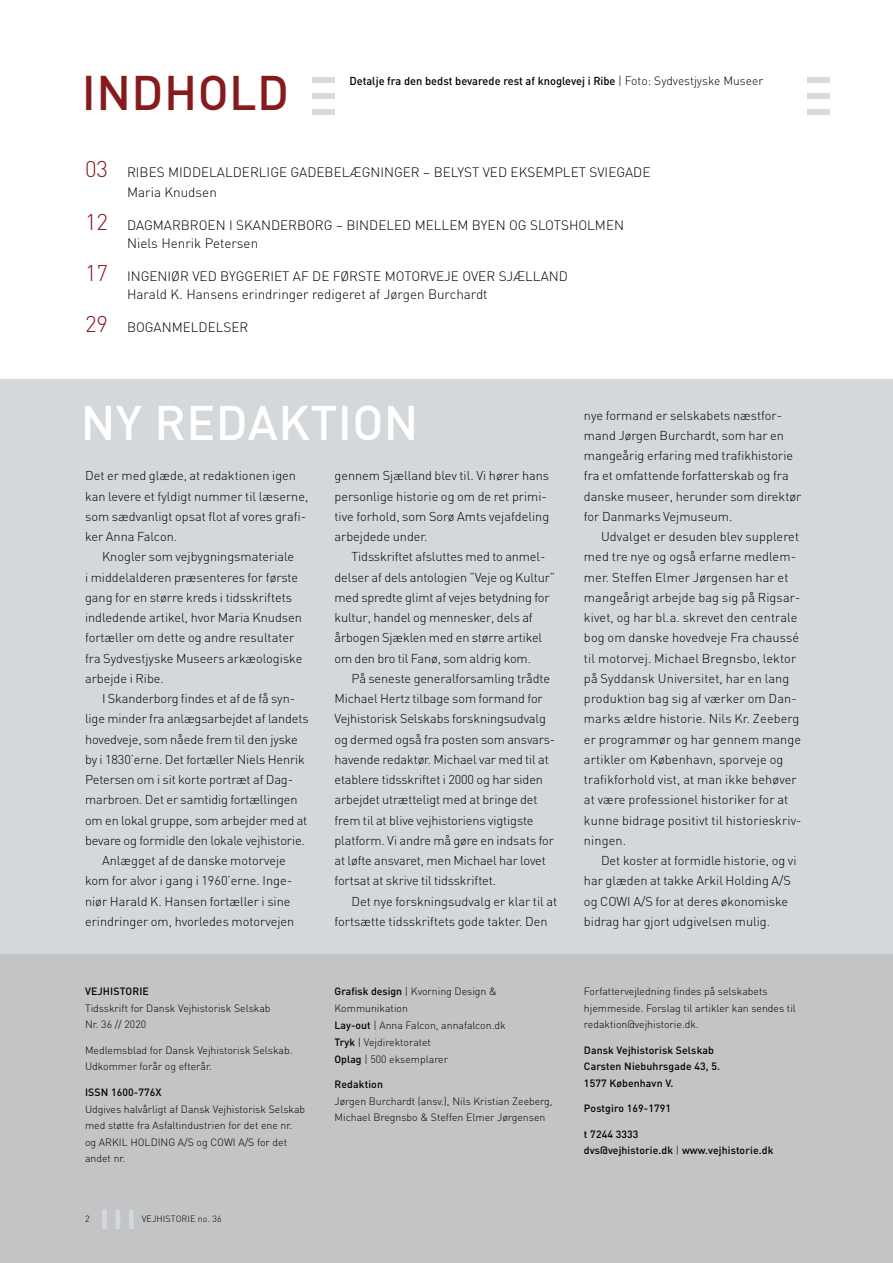
<style>
.page{position:relative;width:893px;height:1263px;background:#fff}
.page>*{position:absolute;margin:0;border:0;box-sizing:border-box;transform-origin:0 0}
.t1{font:500 48px "DIN";letter-spacing:.01em;color:#fff}
.t2{font:500 48px "DIN";letter-spacing:.01em;color:#861b1e}
.t3{font:300 22.5px "DIN";color:#861b1e}
.t4{font:300 13.5px/18px "DIN";color:#000}
.t5{font:300 12.75px/20.2px "DIN";color:#000}
.t6{font:500 11.4px "DIN";color:#000}
.t7{font:300 10.5px/16.5px "DIN";color:#000}
.t8{font:500 10.5px/16.5px "DIN";letter-spacing:.01em;color:#000}
.t9{font:300 9px "DIN";letter-spacing:.01em;color:#000}
.s1{font-weight:300;font-size:12px}
.s2{font-size:22.5px;color:#861b1e}
.s3{font-weight:500}
.s4{font-weight:300}
</style>
<div class="page">
<div style="left:0;top:379px;width:893px;height:587px;background:#d5d8da"></div>
<div style="left:0;top:955px;width:893px;height:308px;background:#c2c4c6"></div>
<div style="left:102px;top:1209px;width:5px;height:20px;background:#d5d8da"></div>
<div style="left:129px;top:1209px;width:5px;height:20px;background:#d5d8da"></div>
<div style="left:115px;top:1209px;width:5px;height:20px;background:#d5d8da"></div>
<div style="left:312px;top:78px;width:22px;height:5px;background:#dadada"></div>
<div style="left:312px;top:93px;width:22px;height:6px;background:#dadada"></div>
<div style="left:312px;top:109px;width:22px;height:5px;background:#dadada"></div>
<div style="left:808px;top:78px;width:22px;height:5px;background:#dadada"></div>
<div style="left:808px;top:93px;width:22px;height:6px;background:#dadada"></div>
<div style="left:808px;top:109px;width:22px;height:5px;background:#dadada"></div>
<h1 class="t2" style="left:82px;top:70px;width:209px">INDHOLD</h1>
<p class="t6" style="left:349px;top:76px;width:415px">Detalje fra den bedst bevarede rest af knoglevej i Ribe <span class="s1">| Foto: Sydvestjyske Museer</span></p>
<h2 class="t3" style="left:85px;top:155px;width:25px">03</h2>
<p class="t4" style="left:127px;top:161px;width:525px;line-height:20.2px">RIBES MIDDELALDERLIGE GADEBELÆGNINGER – BELYST VED EKSEMPLET SVIEGADE<br>Maria Knudsen</p>
<p class="t4" style="left:127px;top:216px;width:498px;text-indent:-42px"><span class="s2">12</span> DAGMARBROEN I SKANDERBORG – BINDELED MELLEM BYEN OG SLOTSHOLMEN<br>Niels Henrik Petersen</p>
<p class="t4" style="left:127px;top:267px;width:442px;text-indent:-42px"><span class="s2">17</span> INGENIØR VED BYGGERIET AF DE FØRSTE MOTORVEJE OVER SJÆLLAND<br>Harald K. Hansens erindringer redigeret af Jørgen Burchardt</p>
<p class="t4" style="left:85px;top:318px;width:165px"><span class="s2">29</span> BOGANMELDELSER</p>
<h1 class="t1" style="left:81px;top:400px;width:339px">NY REDAKTION</h1>
<p class="t5" style="left:334px;top:465px;width:216px">gennem Sjælland blev til. Vi hører hans personlige historie og om de ret primi&shy;tive forhold, som Sorø Amts vejafdeling arbejdede under.</p>
<p class="t5" style="left:334px;top:546px;width:222px;text-indent:17px">Tidsskriftet afsluttes med to anmel&shy;delser af dels antologien ”Veje og Kultur” med spredte glimt af vejes betydning for kultur, handel og mennesker, dels af årbogen Sjæklen med en større artikel om den bro til Fanø, som aldrig kom.</p>
<p class="t5" style="left:334px;top:668px;width:222px;text-indent:17px">På seneste generalforsamling trådte Michael Hertz tilbage som formand for Vejhistorisk Selskabs forskningsudvalg og dermed også fra posten som ansvars&shy;havende redaktør. Michael var med til at etablere tidsskriftet i 2000 og har siden arbejdet utrætteligt med at bringe det frem til at blive vejhistoriens vigtigste platform. Vi andre må gøre en indsats for at løfte ansvaret, men Michael har lovet fortsat at skrive til tidsskriftet.</p>
<p class="t5" style="left:334px;top:891px;width:224px;text-indent:17px">Det nye forskningsudvalg er klar til at fortsætte tidsskriftets gode takter. Den</p>
<p class="t5" style="left:85px;top:465px;width:225px">Det er med glæde, at redaktionen igen kan levere et fyldigt nummer til læserne, som sædvanligt opsat flot af vores grafi&shy;ker Anna Falcon.</p>
<p class="t5" style="left:85px;top:546px;width:219px;text-indent:17px">Knogler som vejbygningsmateriale<br>i middelalderen præsenteres for første gang for en større kreds i tidsskriftets indledende artikel, hvor Maria Knudsen fortæller om dette og andre resultater fra Sydvestjyske Museers arkæologiske arbejde i Ribe.</p>
<p class="t5" style="left:102px;top:688px;width:195px">I Skanderborg findes et af de få syn-</p>
<p class="t5" style="left:85px;top:708px;width:225px">lige minder fra anlægsarbejdet af landets</p>
<p class="t5" style="left:85px;top:729px;width:214px">hovedveje, som nåede frem til den jyske</p>
<p class="t5" style="left:85px;top:749px;width:221px">by i 1830’erne. Det fortæller Niels Henrik</p>
<p class="t5" style="left:85px;top:769px;width:210px">Petersen om i sit korte portræt af Dag-</p>
<p class="t5" style="left:85px;top:789px;width:214px">marbroen. Det er samtidig fortællingen</p>
<p class="t5" style="left:85px;top:810px;width:224px">om en lokal gruppe, som arbejder med at</p>
<p class="t5" style="left:85px;top:830px;width:221px">bevare og formidle den lokale vejhistorie.</p>
<p class="t5" style="left:102px;top:850px;width:185px">Anlægget af de danske motorveje</p>
<p class="t5" style="left:85px;top:870px;width:209px">kom for alvor i gang i 1960’erne. Inge-</p>
<p class="t5" style="left:85px;top:891px;width:207px">niør Harald K. Hansen fortæller i sine</p>
<p class="t5" style="left:85px;top:911px;width:211px">erindringer om, hvorledes motorvejen</p>
<p class="t8" style="left:85px;top:984px;width:65px">VEJHISTORIE</p>
<p class="t7" style="left:85px;top:1000px;width:187px">Tidsskrift for Dansk Vejhistorisk Selskab<br>Nr. 36 // 2020</p>
<p class="t7" style="left:85px;top:1042px;width:209px">Medlemsblad for Dansk Vejhistorisk Selskab.<br>Udkommer forår og efterår.</p>
<p class="t8" style="left:85px;top:1085px;width:78px">ISSN 1600-776X</p>
<p class="t7" style="left:85px;top:1100px;width:222px">Udgives halvårligt af Dansk Vejhistorisk Selskab med støtte fra Asfaltindustrien for det ene nr. og ARKIL HOLDING A/S og COWI A/S for det andet nr.</p>
<p class="t9" style="left:85px;top:1213px;width:6px">2</p>
<p class="t9" style="left:142px;top:1213px;width:81px">VEJHISTORIE no. 36</p>
<p class="t7" style="left:334px;top:983px;width:173px"><span class="s3">Grafisk design</span> | Kvorning Design &amp;<br>Kommunikation<br><span class="s3">Lay-out</span> | Anna Falcon, annafalcon.dk<br><span class="s3">Tryk</span> | Vejdirektoratet<br><span class="s3">Oplag</span> | 500 eksemplarer</p>
<p class="t8" style="left:334px;top:1077px;width:50px">Redaktion</p>
<p class="t7" style="left:334px;top:1093px;width:220px">Jørgen Burchardt (ansv.), Nils Kristian Zeeberg,<br>Michael Bregnsbo &amp; Steffen Elmer Jørgensen</p>
<p class="t5" style="left:584px;top:405px;width:219px">nye formand er selskabets næstfor&shy;mand Jørgen Burchardt, som har en mangeårig erfaring med trafikhistorie fra et omfattende forfatterskab og fra danske museer, herunder som direktør for Danmarks Vejmuseum.</p>
<p class="t5" style="left:584px;top:526px;width:219px;text-indent:17px">Udvalget er desuden blev suppleret med tre nye og også erfarne medlem&shy;mer. Steffen Elmer Jørgensen har et mangeårigt arbejde bag sig på Rigsar&shy;kivet, og har bl.a. skrevet den centrale bog om danske hovedveje Fra chaussé til motorvej. Michael Bregnsbo, lektor på Syddansk Universitet, har en lang produktion bag sig af værker om Dan&shy;marks ældre historie. Nils Kr. Zeeberg er programmør og har gennem mange artikler om København, sporveje og trafikforhold vist, at man ikke behøver at være professionel historiker for at kunne bidrage positivt til historieskriv&shy;ningen.</p>
<p class="t5" style="left:584px;top:850px;width:214px;text-indent:17px">Det koster at formidle historie, og vi har glæden at takke Arkil Holding A/S og COWI A/S for at deres økonomiske bidrag har gjort udgivelsen mulig.</p>
<p class="t7" style="left:584px;top:983px;width:213px">Forfattervejledning findes på selskabets hjemmeside. Forslag til artikler kan sendes til redaktion@vejhistorie.dk.</p>
<p class="t8" style="left:584px;top:1042px;width:138px">Dansk Vejhistorisk Selskab<br>Carsten Niebuhrsgade 43, 5.<br>1577 København V.</p>
<p class="t8" style="left:584px;top:1101px;width:89px">Postgiro 169-1791</p>
<p class="t8" style="left:584px;top:1126px;width:191px">t 7244 3333<br>dvs@vejhistorie.dk <span class="s4">|</span> www.vejhistorie.dk</p>
</div>
